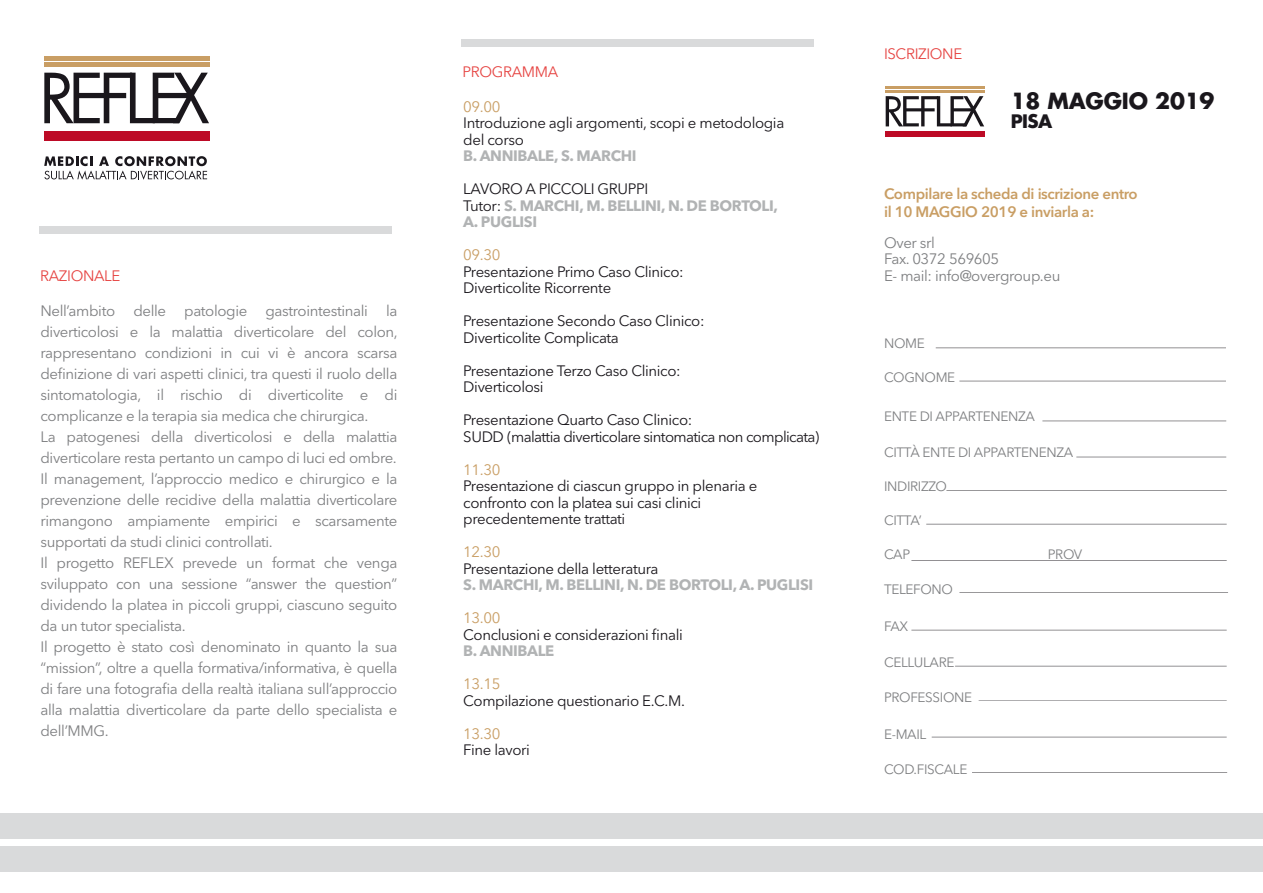
<style>
.page{position:relative;width:1263px;height:893px;background:#fff}
.page>*{position:absolute;margin:0;border:0;box-sizing:border-box;transform-origin:0 0}
.t1{font:700 21.75px "Futura LT";letter-spacing:-.01em;color:#1a171c}
.t2{font:700 18.15px "Futura LT";color:#1a171c}
.t3{font:15px/21px "Avenir Next LT Pro";letter-spacing:-.025em;color:#7e7f81}
.t4{font:15px/16.5px "Avenir Next LT Pro";letter-spacing:-.025em;color:#1a171c}
.t5{font:700 15px/16.5px "Avenir Next LT Pro";letter-spacing:-.025em;color:#b1b3b4}
.t6{font:600 15px/18px "Avenir Next LT Pro";letter-spacing:-.025em;color:#c99e64}
.t7{font:15px "Avenir Next LT Pro";letter-spacing:-.025em;color:#c99e64}
.t8{font:15px "Avenir Next LT Pro";letter-spacing:-.025em;color:#e64442}
.t9{font:13.5px "Avenir Next LT Pro";letter-spacing:-.025em;color:#7e7f81}
.s1{font-weight:400;color:#1a171c}
</style>
<div class="page">
<svg style="left:44px;top:73px;width:165px;height:50px"></svg>
<svg style="left:44px;top:156px;width:163px;height:24px"></svg>
<div style="left:44px;top:62px;width:166px;height:5px;background:#c99e64"></div>
<hr style="left:44px;top:131px;width:166px;height:4px;background:#bd0a26">
<div style="left:44px;top:136px;width:166px;height:5px;background:#bd0a26"></div>
<div style="left:44px;top:56px;width:166px;height:5px;background:#c99e64"></div>
<svg style="left:886px;top:96px;width:98px;height:30px"></svg>
<hr style="left:886px;top:90px;width:99px;height:3px;background:#c99e64">
<hr style="left:885px;top:131px;width:99px;height:3px;background:#bd0a26">
<hr style="left:885px;top:134px;width:99px;height:3px;background:#bd0a26">
<hr style="left:885px;top:86px;width:99px;height:3px;background:#c99e64">
<div style="left:39px;top:226px;width:353px;height:8px;background:#d9dadb"></div>
<div style="left:462px;top:39px;width:352px;height:8px;background:#d9dadb"></div>
<div style="left:0;top:847px;width:1263px;height:25px;background:#d9dadb"></div>
<div style="left:0;top:814px;width:1263px;height:25px;background:#d9dadb"></div>
<hr style="left:936px;top:348px;width:290px;height:1px;background:#1a171c">
<hr style="left:959px;top:381px;width:267px;height:1px;background:#1a171c">
<hr style="left:1042px;top:421px;width:184px;height:1px;background:#1a171c">
<hr style="left:1076px;top:457px;width:150px;height:1px;background:#1a171c">
<hr style="left:946px;top:490px;width:281px;height:1px;background:#1a171c">
<hr style="left:926px;top:524px;width:301px;height:1px;background:#1a171c">
<hr style="left:911px;top:560px;width:316px;height:1px;background:#1a171c">
<hr style="left:959px;top:592px;width:269px;height:1px;background:#1a171c">
<hr style="left:911px;top:630px;width:316px;height:1px;background:#1a171c">
<hr style="left:955px;top:666px;width:272px;height:1px;background:#1a171c">
<hr style="left:979px;top:700px;width:248px;height:1px;background:#1a171c">
<hr style="left:932px;top:737px;width:295px;height:1px;background:#1a171c">
<hr style="left:972px;top:772px;width:255px;height:1px;background:#1a171c">
<p class="t8" style="left:40px;top:267px;width:82px">RAZIONALE</p>
<p class="t3" style="left:40px;top:300px;width:359px">Nell’ambito delle patologie gastrointestinali la diverticolosi e la malattia diverticolare del colon, rappresentano condizioni in cui vi è ancora scarsa definizione di vari aspetti clinici, tra questi il ruolo della sintomatologia, il rischio di diverticolite e di complicanze e la terapia sia medica che chirurgica.<br>La patogenesi della diverticolosi e della malattia diverticolare resta pertanto un campo di luci ed ombre.<br>Il management, l’approccio medico e chirurgico e la prevenzione delle recidive della malattia diverticolare rimangono ampiamente empirici e scarsamente supportati da studi clinici controllati.<br>Il progetto REFLEX prevede un format che venga sviluppato con una sessione “answer the question” dividendo la platea in piccoli gruppi, ciascuno seguito da un tutor specialista.<br>Il progetto è stato così denominato in quanto la sua “mission”, oltre a quella formativa/informativa, è quella di fare una fotografia della realtà italiana sull’approccio alla malattia diverticolare da parte dello specialista e dell’MMG.</p>
<p class="t8" style="left:462px;top:63px;width:97px">PROGRAMMA</p>
<p class="t7" style="left:463px;top:97px;width:39px">09.00</p>
<p class="t4" style="left:463px;top:114px;width:323px">Introduzione agli argomenti, scopi e metodologia del corso</p>
<p class="t5" style="left:463px;top:147px;width:175px">B. ANNIBALE, S. MARCHI</p>
<p class="t5" style="left:463px;top:180px;width:316px"><span class="s1">LAVORO A PICCOLI GRUPPI<br>Tutor:</span> S. MARCHI, M. BELLINI, N. DE BORTOLI,<br>A. PUGLISI</p>
<p class="t7" style="left:463px;top:246px;width:39px">09.30</p>
<p class="t4" style="left:463px;top:263px;width:222px">Presentazione Primo Caso Clinico:<br>Diverticolite Ricorrente</p>
<p class="t4" style="left:463px;top:312px;width:243px">Presentazione Secondo Caso Clinico:<br>Diverticolite Complicata</p>
<p class="t4" style="left:463px;top:362px;width:219px">Presentazione Terzo Caso Clinico:<br>Diverticolosi</p>
<p class="t4" style="left:463px;top:411px;width:358px">Presentazione Quarto Caso Clinico:<br>SUDD (malattia diverticolare sintomatica non complicata)</p>
<p class="t7" style="left:463px;top:460px;width:39px">11.30</p>
<p class="t4" style="left:463px;top:477px;width:296px">Presentazione di ciascun gruppo in plenaria e confronto con la platea sui casi clinici precedentemente trattati</p>
<p class="t7" style="left:463px;top:543px;width:39px">12.30</p>
<p class="t4" style="left:463px;top:560px;width:197px">Presentazione della letteratura</p>
<p class="t5" style="left:463px;top:576px;width:351px">S. MARCHI, M. BELLINI, N. DE BORTOLI, A. PUGLISI</p>
<p class="t7" style="left:463px;top:609px;width:39px">13.00</p>
<p class="t4" style="left:463px;top:626px;width:221px">Conclusioni e considerazioni finali</p>
<p class="t5" style="left:463px;top:642px;width:93px">B. ANNIBALE</p>
<p class="t7" style="left:463px;top:675px;width:39px">13.15</p>
<p class="t4" style="left:463px;top:692px;width:223px">Compilazione questionario E.C.M.</p>
<p class="t7" style="left:463px;top:724px;width:39px">13.30</p>
<p class="t4" style="left:463px;top:741px;width:68px">Fine lavori</p>
<p class="t8" style="left:884px;top:44px;width:80px">ISCRIZIONE</p>
<h1 class="t1" style="left:1011px;top:86px;width:205px">18 MAGGIO 2019</h1>
<p class="t2" style="left:1011px;top:110px;width:43px">PISA</p>
<p class="t6" style="left:884px;top:185px;width:255px">Compilare la scheda di iscrizione entro il 10 MAGGIO 2019 e inviarla a:</p>
<p class="t3" style="left:884px;top:251px;width:178px;line-height:16.5px">Fax. 0372 569605<br>E- mail: info@overgroup.eu</p>
<p class="t3" style="left:884px;top:232px;width:53px">Over srl</p>
<p class="t9" style="left:884px;top:336px;width:42px">NOME</p>
<p class="t9" style="left:884px;top:369px;width:73px">COGNOME</p>
<p class="t9" style="left:884px;top:408px;width:152px">ENTE DI APPARTENENZA</p>
<p class="t9" style="left:884px;top:444px;width:191px">CITTÀ ENTE DI APPARTENENZA</p>
<p class="t9" style="left:884px;top:479px;width:65px">INDIRIZZO</p>
<p class="t9" style="left:884px;top:512px;width:39px">CITTA’</p>
<p class="t9" style="left:884px;top:547px;width:28px">CAP</p>
<p class="t9" style="left:1048px;top:547px;width:36px">PROV</p>
<p class="t9" style="left:884px;top:582px;width:71px">TELEFONO</p>
<p class="t9" style="left:884px;top:618px;width:26px">FAX</p>
<p class="t9" style="left:884px;top:654px;width:72px">CELLULARE</p>
<p class="t9" style="left:884px;top:689px;width:90px">PROFESSIONE</p>
<p class="t9" style="left:884px;top:726px;width:44px">E-MAIL</p>
<p class="t9" style="left:884px;top:761px;width:85px">COD.FISCALE</p>
</div>
